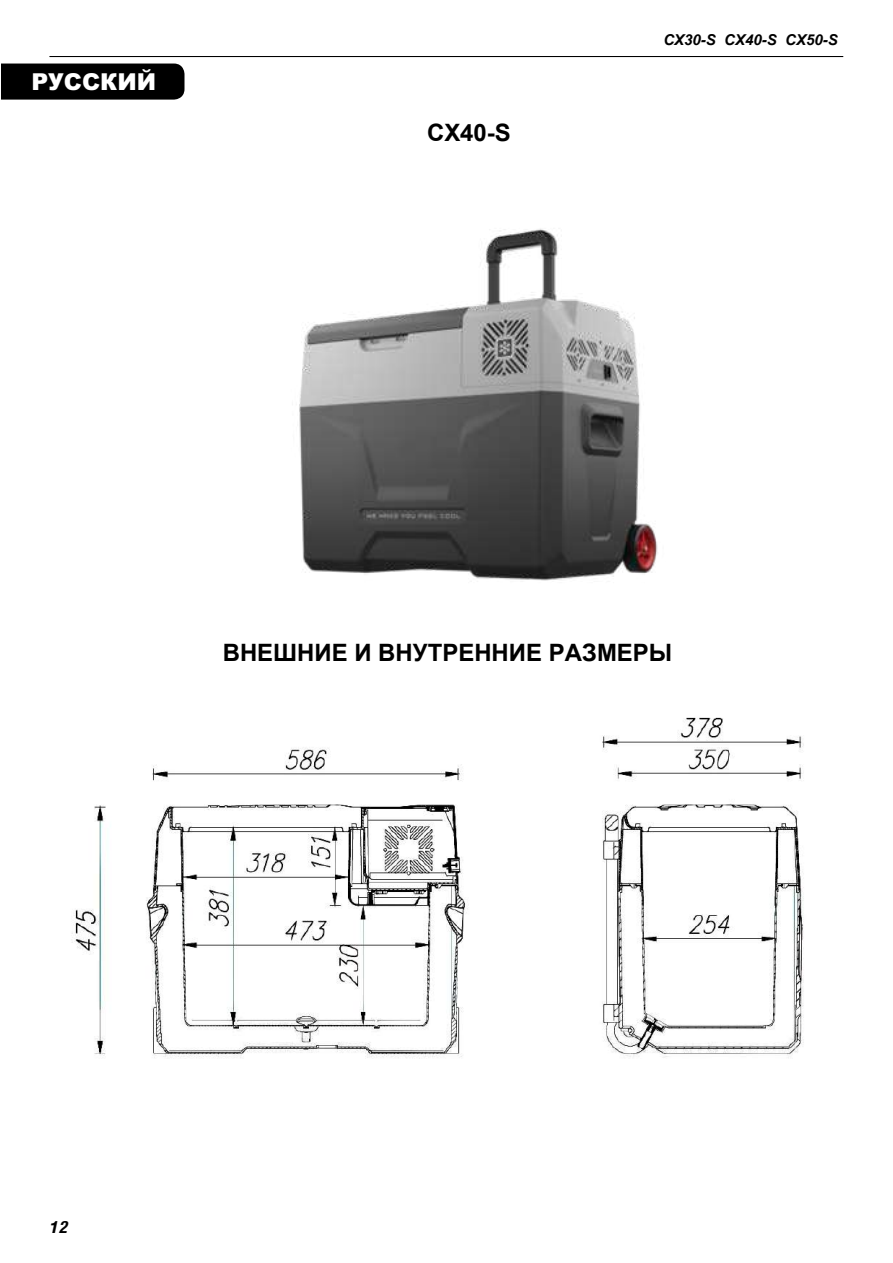
<style>
.page{position:relative;width:893px;height:1263px;background:#fff}
.page>*{position:absolute;margin:0;border:0;box-sizing:border-box;transform-origin:0 0}
.t1{font:700 24px "Arial";color:#000}
.t2{font:900 23.4px "Arial";color:#fff}
.t3{font:italic 700 16.95px "Helvetica Neue LT Std";color:#000}
.t4{font:italic 700 15px "Arial";color:#000}
.s1{font-stretch:condensed}
</style>
<div class="page">
<hr style="left:49px;top:56px;width:794px;height:1px;background:#000">
<div style="left:1px;top:64px;width:183px;height:36px;background:#000"></div>
<img style="left:299px;top:228px;width:359px;height:353px">
<img style="left:71px;top:717px;width:733px;height:342px">
<p class="t2" style="left:34px;top:68px;width:126px">РУССКИЙ</p>
<p class="t2" style="left:31px;top:69px;width:126px">РУССКИЙ</p>
<p class="t1" style="left:427px;top:117px;width:85px">CX40-S</p>
<p class="t4" style="left:663px;top:30px;width:176px">CX30-S CX40-S CX50-S</p>
<p class="t1" style="left:223px;top:636px;width:451px">ВНЕШНИЕ И ВНУТРЕННИЕ РАЗМЕРЫ</p>
<p class="t3" style="left:49px;top:1217px;width:19px">1<span class="s1">2</span></p>
</div>
